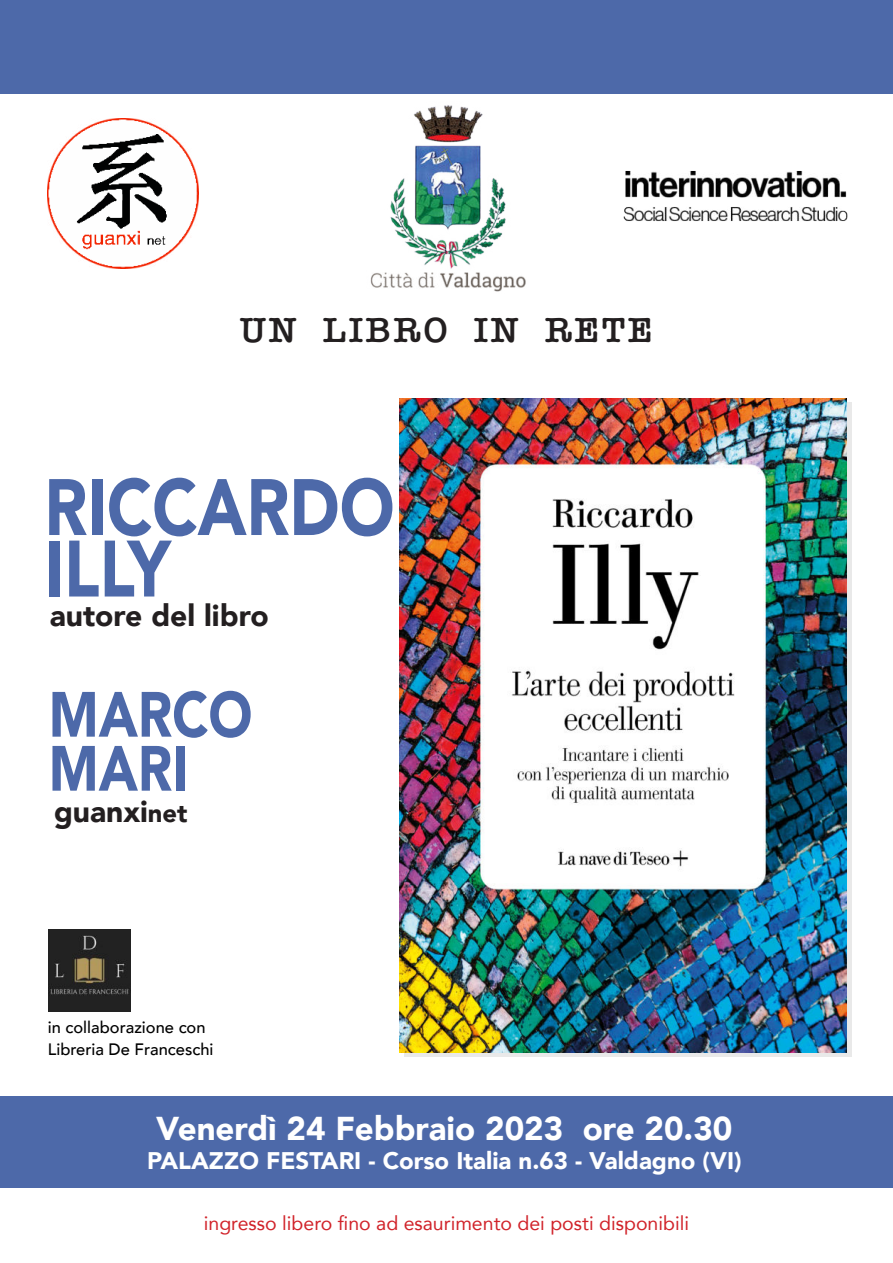
<style>
.page{position:relative;width:893px;height:1263px;background:#fff}
.page>*{position:absolute;margin:0;border:0;box-sizing:border-box;transform-origin:0 0}
.t1{font:900 79.05px/61.5px "Avenir";color:#4d69a9;scale:.84 1}
.t2{font:900 63.15px/54px "Avenir";color:#4d69a9;scale:.84 1}
.t3{font:600 35.85px "American Typewriter";letter-spacing:.07em;color:#231f20}
.t4{font:900 33px "Avenir";color:#fff}
.t5{font:900 30px "Avenir";color:#231f20}
.t6{font:900 24px "Avenir";color:#fff}
.t7{font:19.5px "Avenir";color:#d1232a}
.t8{font:500 16.5px/22.5px "Avenir";color:#000}
.s1{font-size:25.5px}
</style>
<div class="page">
<div style="left:0;top:1096px;width:893px;height:91px;background:#4d69a9"></div>
<img style="left:623px;top:171px;width:225px;height:50px">
<img style="left:48px;top:118px;width:151px;height:151px">
<div style="left:0;top:0;width:893px;height:94px;background:#4d69a9"></div>
<img style="left:370px;top:105px;width:156px;height:187px">
<img style="left:400px;top:398px;width:447px;height:654px">
<img style="left:49px;top:930px;width:82px;height:82px">
<h3 class="t3" style="left:240px;top:309px;width:414px">UN LIBRO IN RETE</h3>
<h1 class="t1" style="left:44px;top:484px;width:418px">RICCARDO<br>ILLY</h1>
<h3 class="t5" style="left:50px;top:604px;width:220px">autore del libro</h3>
<h2 class="t2" style="left:49px;top:693px;width:244px">MARCO<br>MARI</h2>
<h3 class="t5" style="left:54px;top:800px;width:135px">guanxi<span class="s1">net</span></h3>
<p class="t8" style="left:48px;top:1018px;width:167px">in collaborazione con<br>Libreria De Franceschi</p>
<h3 class="t4" style="left:156px;top:1115px;width:578px">Venerdì 24 Febbraio 2023 ore 20.30</h3>
<p class="t6" style="left:147px;top:1151px;width:596px">PALAZZO FESTARI - Corso Italia n.63 - Valdagno (VI)</p>
<p class="t7" style="left:204px;top:1208px;width:487px">ingresso libero fino ad esaurimento dei posti disponibili</p>
</div>
